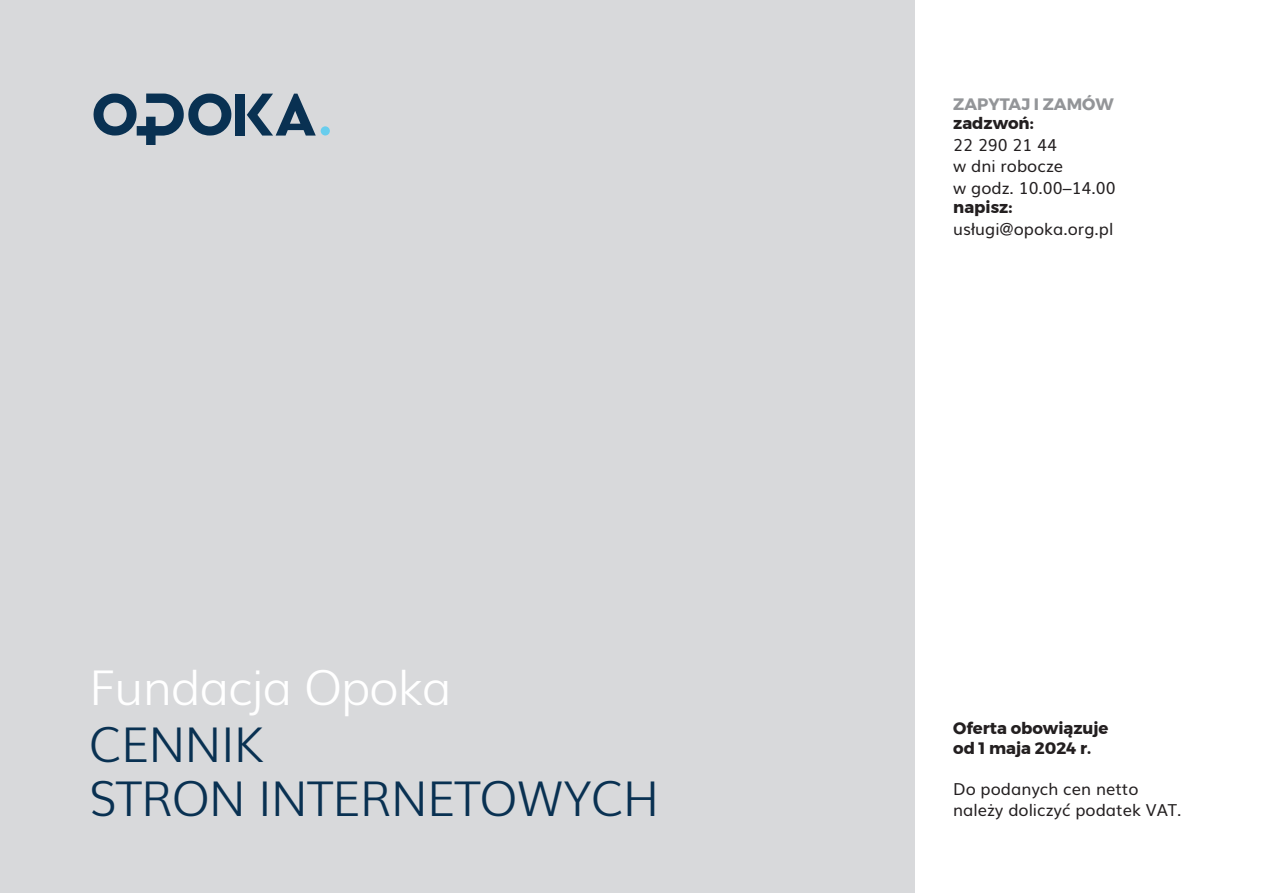
<style>
.page{position:relative;width:1263px;height:893px;background:#fff}
.page>*{position:absolute;margin:0;border:0;box-sizing:border-box;transform-origin:0 0}
.t1{font:300 48px/54px "Muli";letter-spacing:-.02em;color:#093152}
.t2{font:300 48px "Muli";letter-spacing:-.02em;color:#fff}
.t3{font:16.5px/21.5px "Muli";color:#231f20}
.t4{font:700 16.5px/19.8px "Montserrat";color:#231f20}
.t5{font:700 16.5px "Montserrat";color:#939598}
</style>
<div class="page">
<div style="left:0;top:0;width:914px;height:893px;background:#d8d9db"></div>
<div style="left:321px;top:126px;width:9px;height:9px;background:#68cded;border-radius:50%"></div>
<svg style="left:247px;top:94px;width:69px;height:42px"></svg>
<div style="left:236px;top:94px;width:9px;height:42px;background:#093152"></div>
<svg style="left:94px;top:94px;width:137px;height:51px"></svg>
<h1 class="t2" style="left:89px;top:650px;width:364px">Fundacja Opoka</h1>
<h1 class="t1" style="left:89px;top:714px;width:571px">CENNIK<br>STRON INTERNETOWYCH</h1>
<p class="t5" style="left:953px;top:90px;width:162px">ZAPYTAJ I ZAMÓW</p>
<p class="t4" style="left:953px;top:114px;width:82px">zadzwoń:</p>
<p class="t3" style="left:953px;top:133px;width:164px">22 290 21 44<br>w dni robocze<br>w godz. 10.00–14.00</p>
<p class="t4" style="left:953px;top:198px;width:61px">napisz:</p>
<p class="t3" style="left:953px;top:217px;width:162px">usługi@opoka.org.pl</p>
<p class="t4" style="left:953px;top:718px;width:157px">Oferta obowiązuje od 1 maja 2024 r.</p>
<p class="t3" style="left:953px;top:777px;width:230px">Do podanych cen netto należy doliczyć podatek VAT.</p>
</div>
